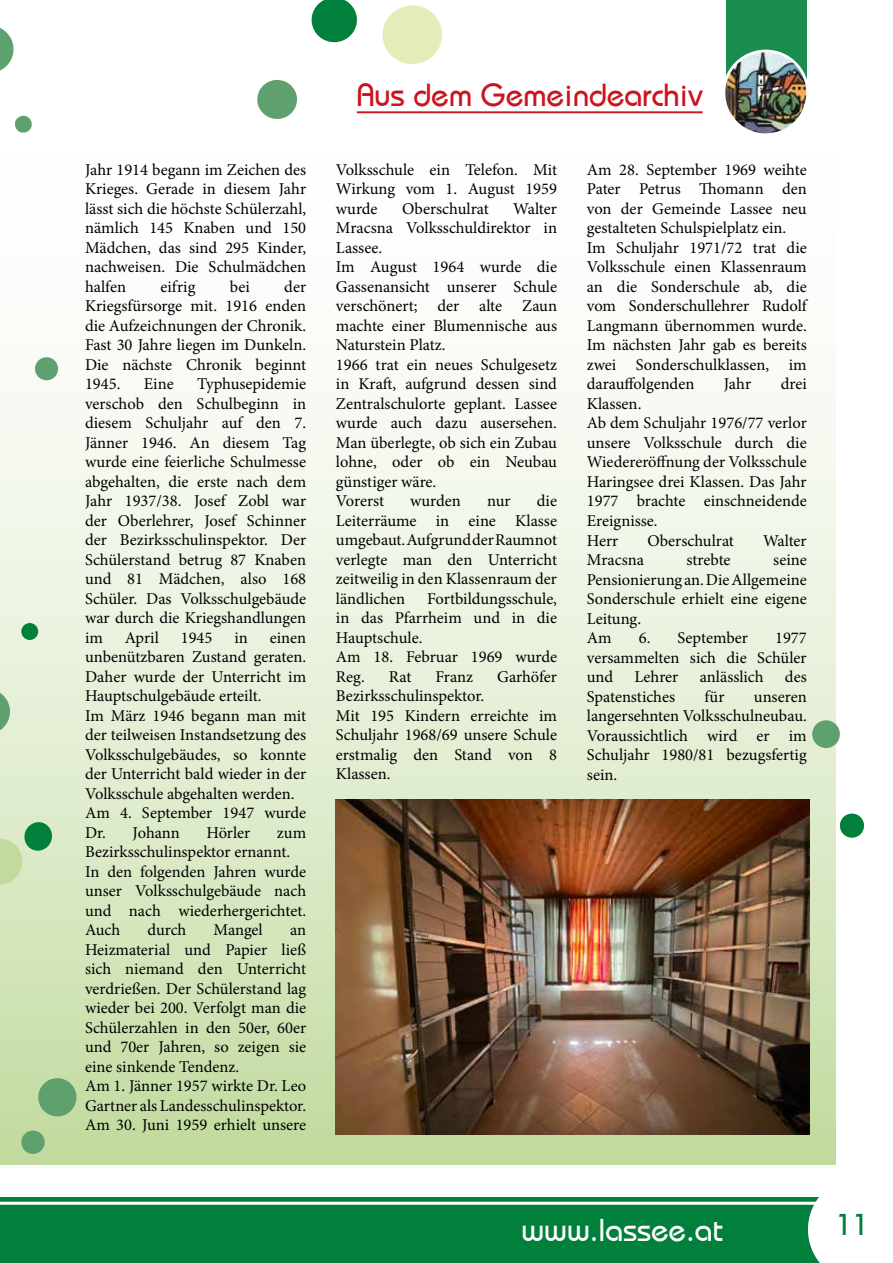
<style>
.page{position:relative;width:893px;height:1263px;background:#fff}
.page>*{position:absolute;margin:0;border:0;box-sizing:border-box;transform-origin:0 0}
.t1{font:31.95px "Bahamas Plain";color:#cc1420}
.t2{font:31.5px "Bahamas Plain";color:#fff}
.t3{font:30px "Bahamas Plain";color:#00803b}
.t4{font:16.5px/19.5px "Minion Pro";color:#000}
</style>
<div class="page">
<div style="left:0;top:1195px;width:893px;height:68px;background:#00803b"></div>
<div style="left:808px;top:1196px;width:85px;height:67px;background:#fff"></div>
<hr style="left:0;top:1202px;width:825px;height:3px;background:#fff">
<div style="left:726px;top:0;width:81px;height:91px;background:#1a8c4e"></div>
<img style="left:726px;top:51px;width:81px;height:81px">
<div style="left:722px;top:50px;width:87px;height:86px;border:3px solid #fff;border-radius:50%"></div>
<div style="left:0;top:145px;width:836px;height:1020px;background:linear-gradient(to bottom,#fff,#c7dda6)"></div>
<svg style="left:15px;top:115px;width:17px;height:18px"></svg>
<hr style="left:357px;top:111px;width:345px;height:2px;background:#cc1420">
<svg style="left:20px;top:1129px;width:26px;height:26px"></svg>
<svg style="left:311px;top:0;width:46px;height:43px"></svg>
<svg style="left:382px;top:5px;width:60px;height:59px"></svg>
<svg style="left:257px;top:79px;width:40px;height:40px"></svg>
<svg style="left:0;top:820px;width:54px;height:68px;background:#b0d4a6"></svg>
<svg style="left:34px;top:356px;width:25px;height:25px"></svg>
<div style="left:38px;top:1078px;width:38px;height:38px;background:#5fa06f;border-radius:50%"></div>
<div style="left:812px;top:720px;width:28px;height:28px;background:#5fa06f;border-radius:50%"></div>
<svg style="left:0;top:689px;width:10px;height:45px"></svg>
<div style="left:21px;top:623px;width:17px;height:17px;background:#00803b;border-radius:50%"></div>
<svg style="left:839px;top:813px;width:25px;height:25px"></svg>
<svg style="left:0;top:28px;width:14px;height:43px"></svg>
<img style="left:336px;top:799px;width:473px;height:335px">
<div style="left:0;top:1176px;width:893px;height:20px;background:#fff"></div>
<p class="t4" style="left:85px;top:160px;width:223px;text-align:justify">Jahr 1914 begann im Zeichen des Krieges. Gerade in diesem Jahr lässt sich die höchste Schülerzahl, nämlich 145 Knaben und 150<br>Mädchen, das sind 295 Kinder, nachweisen. Die Schulmädchen halfen</p>
<p class="t4" style="left:85px;top:277px;width:223px;text-align:justify;text-indent:199px">der Kriegsfürsorge mit. 1916 enden die Aufzeichnungen der Chronik.<br>Fast 30 Jahre liegen im Dunkeln.<br>Die nächste Chronik beginnt 1945.</p>
<p class="t4" style="left:161px;top:277px;width:36px">eifrig</p>
<p class="t4" style="left:230px;top:277px;width:21px">bei</p>
<p class="t4" style="left:85px;top:374px;width:223px;text-align:justify;text-indent:112px">Typhusepidemie verschob den Schulbeginn in diesem Schuljahr auf den 7.<br>Jänner 1946. An diesem Tag wurde eine feierliche Schulmesse abgehalten, die erste nach dem Jahr 1937/38. Josef Zobl war der Oberlehrer, Josef Schinner der Bezirksschulinspektor. Der Schülerstand betrug 87 Knaben und 81 Mädchen, also 168<br>Schüler. Das Volksschulgebäude war durch die Kriegshandlungen im</p>
<p class="t4" style="left:144px;top:374px;width:31px">Eine</p>
<p class="t4" style="left:125px;top:628px;width:36px">April</p>
<p class="t4" style="left:181px;top:628px;width:33px">1945</p>
<p class="t4" style="left:234px;top:628px;width:15px">in</p>
<p class="t4" style="left:85px;top:628px;width:223px;text-indent:185px">einen unbenützbaren Zustand geraten.<br>Daher wurde der Unterricht im<br>Hauptschulgebäude erteilt.<br>Im März 1946 begann man mit der teilweisen Instandsetzung des<br>Volksschulgebäudes, so konnte der Unterricht bald wieder in der<br>Volksschule abgehalten werden.<br>Am 4. September 1947 wurde<br>Dr. Johann</p>
<p class="t4" style="left:207px;top:823px;width:45px">Hörler</p>
<p class="t4" style="left:85px;top:823px;width:223px;text-indent:192px">zum<br>Bezirksschulinspektor ernannt.<br>In den folgenden Jahren wurde unser Volksschulgebäude nach und nach wiederhergerichtet.<br>Auch</p>
<p class="t4" style="left:147px;top:920px;width:40px">durch</p>
<p class="t4" style="left:214px;top:920px;width:51px">Mangel</p>
<p class="t4" style="left:85px;top:920px;width:223px;text-indent:205px">an<br>Heizmaterial und Papier ließ sich niemand den Unterricht verdrießen. Der Schülerstand lag wieder bei 200. Verfolgt man die<br>Schülerzahlen in den 50er, 60er und 70er Jahren, so zeigen sie eine sinkende Tendenz.<br>Am 1. Jänner 1957 wirkte Dr. Leo<br>Gartner als Landesschulinspektor.<br>Am 30. Juni 1959 erhielt unsere</p>
<h1 class="t1" style="left:357px;top:76px;width:347px">Aus dem Gemeindearchiv</h1>
<p class="t4" style="left:336px;top:160px;width:223px;text-align:justify">Volksschule ein Telefon. Mit Wirkung vom 1. August 1959 wurde</p>
<p class="t4" style="left:336px;top:199px;width:223px;text-indent:177px">Walter<br>Mracsna Volksschuldirektor in<br>Lassee.<br>Im August 1964 wurde die<br>Gassenansicht unserer Schule verschönert; der alte Zaun machte einer Blumennische aus<br>Naturstein Platz.<br>1966 trat ein neues Schulgesetz in Kraft, aufgrund dessen sind<br>Zentralschulorte geplant. Lassee wurde auch dazu ausersehen.<br>Man überlegte, ob sich ein Zubau lohne, oder ob ein Neubau günstiger wäre.<br>Vorerst</p>
<p class="t4" style="left:402px;top:199px;width:88px">Oberschulrat</p>
<p class="t4" style="left:336px;top:491px;width:223px;text-align:justify;text-indent:201px">die Leiterräume in eine Klasse umgebaut. Aufgrund der Raumnot verlegte man den Unterricht zeitweilig in den Klassenraum der ländlichen</p>
<p class="t4" style="left:410px;top:491px;width:52px">wurden</p>
<p class="t4" style="left:487px;top:491px;width:25px">nur</p>
<p class="t4" style="left:336px;top:589px;width:223px;text-indent:91px">Fortbildungsschule, in das Pfarrheim und in die<br>Hauptschule.<br>Am 18. Februar 1969 wurde<br>Reg.</p>
<p class="t4" style="left:389px;top:667px;width:24px">Rat</p>
<p class="t4" style="left:435px;top:667px;width:39px">Franz</p>
<p class="t4" style="left:497px;top:667px;width:61px">Garhöfer</p>
<p class="t4" style="left:336px;top:686px;width:223px">Bezirksschulinspektor.<br>Mit 195 Kindern erreichte im<br>Schuljahr 1968/69 unsere Schule erstmalig den Stand von 8<br>Klassen.</p>
<p class="t4" style="left:587px;top:160px;width:221px">Am 28. September 1969 weihte<br>Pater Petrus Thomann den von der Gemeinde Lassee neu gestalteten Schulspielplatz ein.<br>Im Schuljahr 1971/72 trat die<br>Volksschule einen Klassenraum an die Sonderschule ab, die vom Sonderschullehrer Rudolf<br>Langmann übernommen wurde.<br>Im nächsten Jahr gab es bereits zwei Sonderschulklassen, im darauffolgenden</p>
<p class="t4" style="left:724px;top:374px;width:29px">Jahr</p>
<p class="t4" style="left:781px;top:374px;width:28px">drei</p>
<p class="t4" style="left:587px;top:394px;width:221px">Klassen.<br>Ab dem Schuljahr 1976/77 verlor unsere Volksschule durch die<br>Wiedereröffnung der Volksschule<br>Haringsee drei Klassen. Das Jahr<br>1977 brachte einschneidende<br>Ereignisse.<br>Herr</p>
<p class="t4" style="left:647px;top:530px;width:88px">Oberschulrat</p>
<p class="t4" style="left:763px;top:530px;width:45px">Walter</p>
<p class="t4" style="left:587px;top:550px;width:59px">Mracsna</p>
<p class="t4" style="left:686px;top:550px;width:46px">strebte</p>
<p class="t4" style="left:587px;top:550px;width:221px;text-indent:186px">seine<br>Pensionierung an. Die Allgemeine<br>Sonderschule erhielt eine eigene<br>Leitung.<br>Am</p>
<p class="t4" style="left:639px;top:628px;width:111px">6. September</p>
<p class="t4" style="left:587px;top:628px;width:221px;text-align:justify;text-indent:188px">1977 versammelten sich die Schüler und</p>
<p class="t4" style="left:635px;top:667px;width:45px">Lehrer</p>
<p class="t4" style="left:700px;top:667px;width:65px">anlässlich</p>
<p class="t4" style="left:785px;top:667px;width:23px">des</p>
<p class="t4" style="left:587px;top:687px;width:90px">Spatenstiches</p>
<p class="t4" style="left:705px;top:687px;width:21px">für</p>
<p class="t4" style="left:587px;top:687px;width:221px;text-align:justify;text-indent:167px">unseren langersehnten Volksschulneubau.<br>Voraussichtlich wird er im Schuljahr 1980/81 bezugsfertig sein.</p>
<h2 class="t2" style="left:521px;top:1211px;width:203px">www.lassee.at</h2>
<h3 class="t3" style="left:836px;top:1207px;width:35px">11</h3>
</div>
